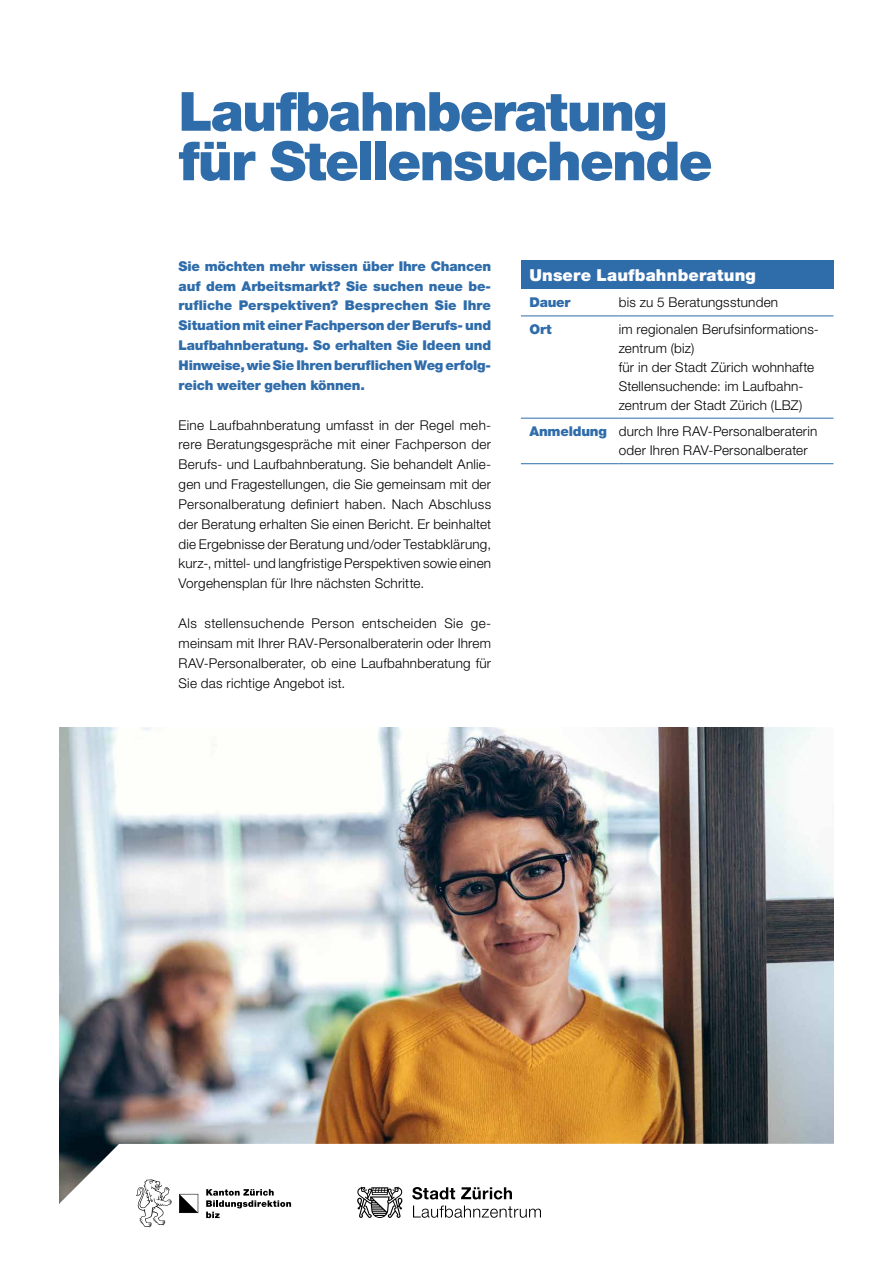
<style>
.page{position:relative;width:893px;height:1263px;background:#fff}
.page>*{position:absolute;margin:0;border:0;box-sizing:border-box;transform-origin:0 0}
.t1{font:900 54px/49.5px "Helvetica Neue LT Pro";letter-spacing:-.03em;color:#2f6caa}
.t2{font:900 16.5px "Helvetica Neue LT Pro";letter-spacing:.01em;color:#fff}
.t3{font:300 13.5px/19.8px "Helvetica Neue LT Pro";letter-spacing:.015em;color:#000;text-align:justify}
.t4{font:900 13.5px/19.8px "Helvetica Neue LT Pro";letter-spacing:-.015em;color:#2f6caa;text-align:justify}
.s1{font-weight:900;color:#2f6caa}
</style>
<div class="page">
<div style="left:521px;top:260px;width:312px;height:29px;background:#2f6caa"></div>
<hr style="left:521px;top:316px;width:98px;height:1px;background:#2f6caa">
<hr style="left:619px;top:316px;width:214px;height:1px;background:#2f6caa">
<hr style="left:521px;top:418px;width:98px;height:1px;background:#2f6caa">
<hr style="left:619px;top:418px;width:214px;height:1px;background:#2f6caa">
<hr style="left:521px;top:463px;width:98px;height:1px;background:#2f6caa">
<hr style="left:619px;top:463px;width:214px;height:1px;background:#2f6caa">
<img style="left:60px;top:727px;width:773px;height:417px">
<svg style="left:60px;top:1144px;width:452px;height:84px"></svg>
<svg style="left:412px;top:1187px;width:43px;height:12px"></svg>
<svg style="left:461px;top:1187px;width:51px;height:12px"></svg>
<svg style="left:413px;top:1205px;width:128px;height:13px"></svg>
<svg style="left:357px;top:1187px;width:46px;height:31px"></svg>
<svg style="left:206px;top:1189px;width:85px;height:29px"></svg>
<svg style="left:179px;top:1194px;width:19px;height:19px"></svg>
<svg style="left:136px;top:1179px;width:36px;height:48px"></svg>
<h1 class="t1" style="left:179px;top:86px;width:536px">Laufbahnberatung für Stellensuchende</h1>
<p class="t4" style="left:179px;top:256px;width:314px">Sie möchten mehr wissen über Ihre Chancen auf dem Arbeitsmarkt? Sie suchen neue be&shy;rufliche Perspektiven? Besprechen Sie Ihre Situation mit einer Fachperson der Berufs- und Laufbahnberatung. So erhalten Sie Ideen und Hinweise, wie Sie Ihren beruflichen Weg erfolg&shy;reich weiter gehen können.</p>
<p class="t3" style="left:179px;top:415px;width:314px">Eine Laufbahnberatung umfasst in der Regel meh&shy;rere Beratungsgespräche mit einer Fachperson der Berufs- und Laufbahnberatung. Sie behandelt Anlie&shy;gen und Fragestellungen, die Sie gemeinsam mit der Personalberatung definiert haben. Nach Abschluss der Beratung erhalten Sie einen Bericht. Er beinhaltet die Ergebnisse der Beratung und/oder Testabklärung, kurz-, mittel- und langfristige Perspektiven sowie einen Vorgehensplan für Ihre nächsten Schritte.</p>
<p class="t3" style="left:179px;top:613px;width:314px">Als stellensuchende Person entscheiden Sie ge&shy;meinsam mit Ihrer RAV-Personalberaterin oder Ihrem RAV-Personalberater, ob eine Laufbahnberatung für Sie das richtige Angebot ist.</p>
<p class="t2" style="left:529px;top:265px;width:228px">Unsere Laufbahnberatung</p>
<p class="t4" style="left:529px;top:293px;width:43px">Dauer</p>
<p class="t3" style="left:619px;top:292px;width:161px">bis zu 5 Beratungsstunden</p>
<p class="t4" style="left:529px;top:319px;width:24px">Ort</p>
<p class="t3" style="left:619px;top:319px;width:200px;line-height:18.9px;text-align:left">im regionalen Berufsinformations&shy;zentrum (biz)<br>für in der Stadt Zürich wohnhafte<br>Stellensuchende: im Laufbahn&shy;zentrum der Stadt Zürich (LBZ)</p>
<p class="t3" style="left:619px;top:422px;width:200px;line-height:18.9px;text-indent:-89px"><span class="s1">Anmeldung</span> durch Ihre RAV-Personalberaterin oder Ihren RAV-Personalberater</p>
</div>
